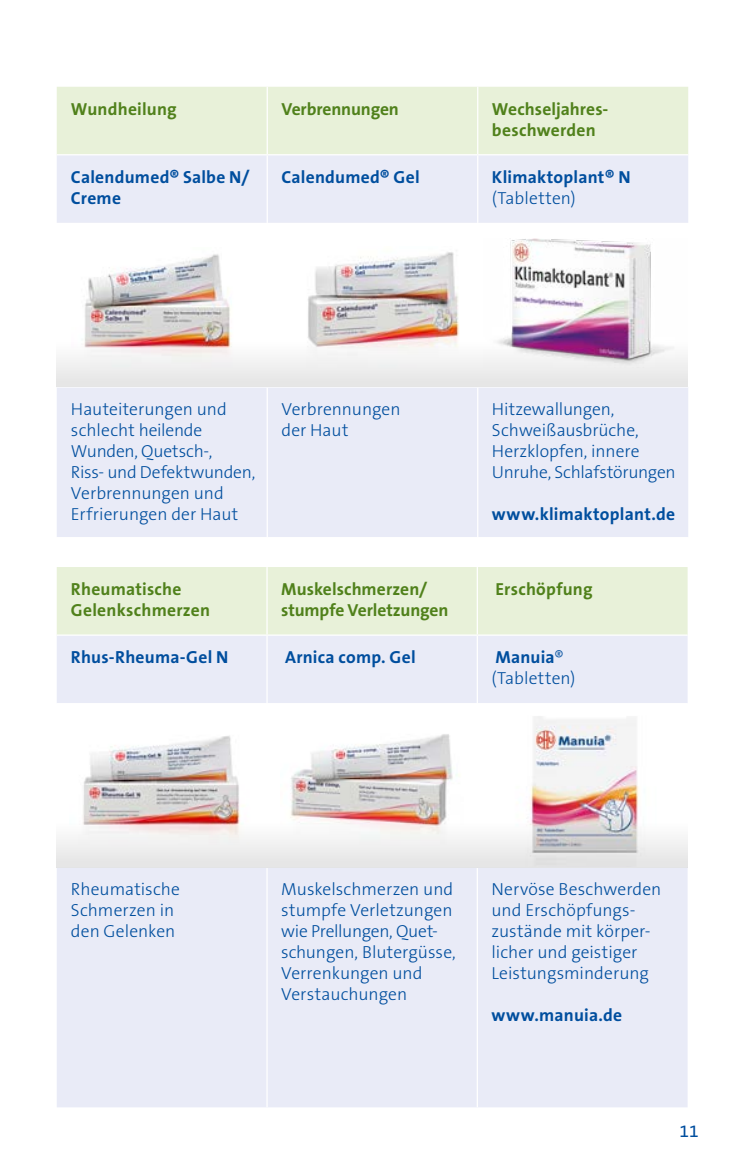
<style>
.page{position:relative;width:745px;height:1170px;background:#fff}
.page>*{position:absolute;margin:0;border:0;box-sizing:border-box;transform-origin:0 0}
.t1{font:300 17.5px/21px "The Sans B3";color:#004e9e}
.t2{font:700 17.5px/21px "The Sans B7";letter-spacing:.005em;color:#50811b}
.t3{font:700 17.5px/21px "The Sans B7";letter-spacing:.015em;color:#004e9e}
.t4{font:17.5px "The Sans B5 Plain";color:#004e9e}
.s1{font-family:"The Sans B3";font-weight:300}
</style>
<div class="page">
<div style="left:57px;top:87px;width:630px;height:67px;background:#e8f1d9"></div>
<div style="left:57px;top:155px;width:630px;height:382px;background:#e9ebf7"></div>
<svg style="left:57px;top:223px;width:630px;height:57px"></svg>
<hr style="left:266px;top:87px;width:2px;height:67px;background:#fff">
<hr style="left:266px;top:155px;width:2px;height:68px;background:#fff">
<hr style="left:266px;top:223px;width:2px;height:163px;background:#fff">
<hr style="left:266px;top:387px;width:2px;height:150px;background:#fff">
<hr style="left:477px;top:87px;width:1px;height:67px;background:#fff">
<hr style="left:477px;top:155px;width:1px;height:68px;background:#fff">
<hr style="left:477px;top:223px;width:1px;height:163px;background:#fff">
<hr style="left:477px;top:387px;width:1px;height:150px;background:#fff">
<img style="left:72px;top:247px;width:179px;height:33px">
<img style="left:298px;top:246px;width:172px;height:34px">
<img style="left:483px;top:238px;width:204px;height:42px">
<div style="left:57px;top:567px;width:630px;height:67px;background:#e8f1d9"></div>
<div style="left:57px;top:636px;width:630px;height:471px;background:#e9ebf7"></div>
<svg style="left:57px;top:703px;width:630px;height:57px"></svg>
<hr style="left:266px;top:567px;width:1px;height:67px;background:#fff">
<hr style="left:476px;top:567px;width:1px;height:67px;background:#fff">
<hr style="left:266px;top:635px;width:1px;height:68px;background:#fff">
<hr style="left:476px;top:635px;width:1px;height:68px;background:#fff">
<hr style="left:266px;top:703px;width:1px;height:163px;background:#fff">
<hr style="left:476px;top:703px;width:1px;height:163px;background:#fff">
<hr style="left:266px;top:867px;width:1px;height:240px;background:#fff">
<hr style="left:476px;top:867px;width:1px;height:240px;background:#fff">
<img style="left:69px;top:725px;width:184px;height:35px">
<img style="left:280px;top:724px;width:183px;height:36px">
<img style="left:496px;top:707px;width:172px;height:53px">
<img style="left:57px;top:280px;width:630px;height:107px">
<img style="left:57px;top:760px;width:630px;height:107px">
<p class="t2" style="left:71px;top:99px;width:107px">Wundheilung</p>
<p class="t2" style="left:281px;top:99px;width:119px">Verbrennungen</p>
<p class="t2" style="left:491px;top:99px;width:118px">Wechseljahres&shy;beschwerden</p>
<p class="t3" style="left:71px;top:167px;width:180px">Calendumed® Salbe N/<br>Creme</p>
<p class="t3" style="left:281px;top:167px;width:140px">Calendumed® Gel</p>
<p class="t3" style="left:491px;top:167px;width:140px">Klimaktoplant® N</p>
<p class="t1" style="left:491px;top:189px;width:85px">(Tabletten)</p>
<p class="t1" style="left:71px;top:400px;width:186px">Hauteiterungen und schlecht heilende<br>Wunden, Quetsch-,<br>Riss- und Defektwunden,<br>Verbrennungen und<br>Erfrierungen der Haut</p>
<p class="t1" style="left:281px;top:400px;width:120px">Verbrennungen der Haut</p>
<p class="t1" style="left:491px;top:400px;width:185px">Hitzewallungen,<br>Schweißausbrüche,<br>Herzklopfen, innere<br>Unruhe, Schlafstörungen</p>
<p class="t3" style="left:491px;top:504px;width:185px">www.klimaktoplant.de</p>
<p class="t2" style="left:71px;top:579px;width:141px">Rheumatische<br>Gelenkschmerzen</p>
<p class="t2" style="left:281px;top:579px;width:169px">Muskelschmerzen/ stumpfe Verletzungen</p>
<p class="t2" style="left:495px;top:579px;width:99px">Erschöpfung</p>
<p class="t3" style="left:71px;top:647px;width:159px">Rhus-Rheuma-Gel N</p>
<p class="t3" style="left:285px;top:647px;width:132px">Arnica comp. Gel</p>
<p class="t3" style="left:495px;top:647px;width:70px">Manuia<span class="s1">®</span></p>
<p class="t1" style="left:491px;top:669px;width:85px">(Tabletten)</p>
<p class="t1" style="left:71px;top:880px;width:110px">Rheumatische<br>Schmerzen in den Gelenken</p>
<p class="t1" style="left:281px;top:880px;width:176px">Muskelschmerzen und stumpfe Verletzungen wie Prellungen, Quet&shy;schungen, Blutergüsse,<br>Verrenkungen und<br>Verstauchungen</p>
<p class="t1" style="left:491px;top:880px;width:171px">Nervöse Beschwerden und Erschöpfungs&shy;zustände mit körper&shy;licher und geistiger<br>Leistungsminderung</p>
<p class="t3" style="left:491px;top:1005px;width:132px">www.manuia.de</p>
<p class="t4" style="left:679px;top:1122px;width:21px">11</p>
</div>
